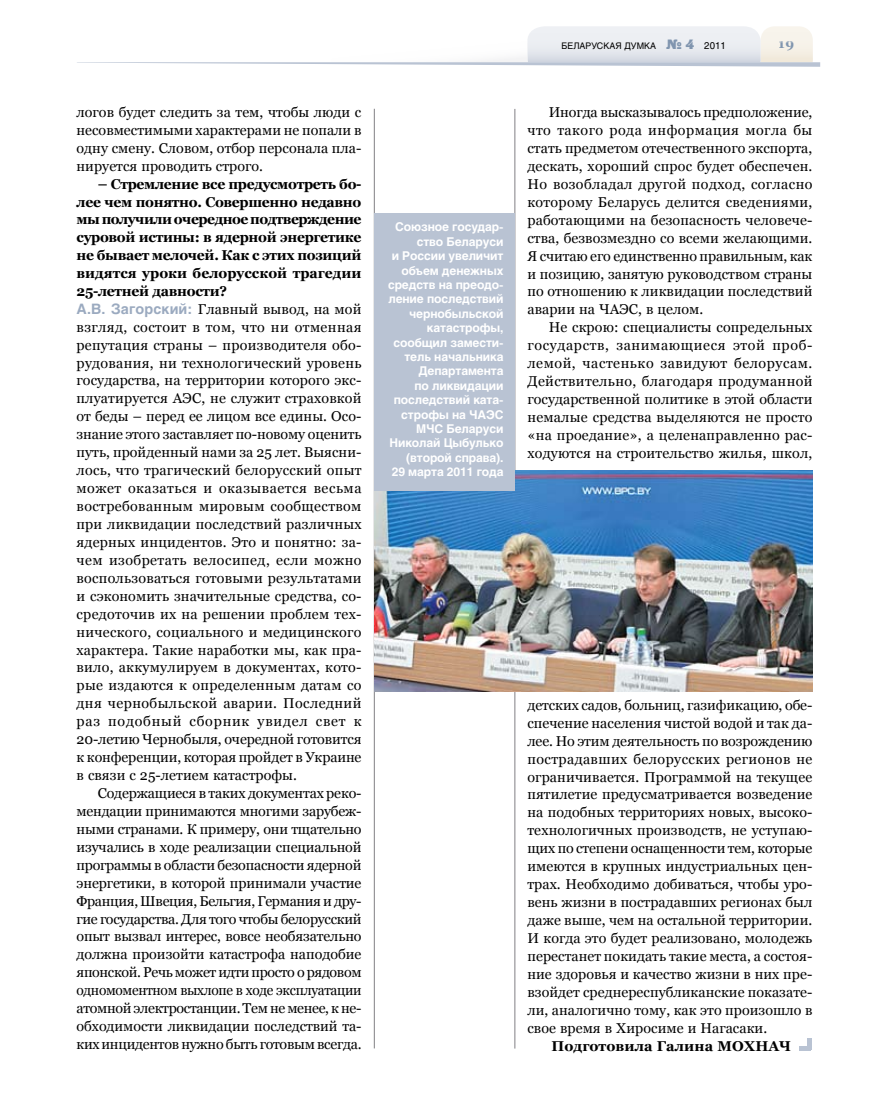
<style>
.page{position:relative;width:872px;height:1106px;background:#fff}
.page>*{position:absolute;margin:0;border:0;box-sizing:border-box;transform-origin:0 0}
.t1{font:14.25px/17.9px "Georgia";letter-spacing:.01em;color:#000;text-align:justify}
.t2{font:700 14.25px "Georgia";letter-spacing:.005em;color:#000}
.t3{font:700 13.5px "Georgia";color:#8095af}
.t4{font:700 12px/14.4px "Helios";letter-spacing:-.01em;color:#fff;text-align:right}
.t5{font:9px "Helios";color:#000}
.s1{font-weight:700}
.s2{font-family:"Helios";font-weight:700;color:#9baac0}
.s3{font-family:"Black Grotesk C";font-size:13.5px;color:#8095af}
.s4{font-size:9.75px}
</style>
<div class="page">
<hr style="left:374px;top:109px;width:1px;height:939px;background:#818084">
<hr style="left:514px;top:109px;width:1px;height:939px;background:#818084">
<svg style="left:77px;top:26px;width:743px;height:41px"></svg>
<img style="left:374px;top:470px;width:438px;height:221px">
<div style="left:374px;top:213px;width:140px;height:278px;background:#b9c3d3"></div>
<hr style="left:807px;top:1038px;width:4px;height:12px;background:#b9c3d3">
<hr style="left:799px;top:1046px;width:12px;height:4px;background:#b9c3d3">
<p class="t1" style="left:77px;top:103px;width:286px">логов будет следить за тем, чтобы люди с несовместимыми характерами не попали в одну смену. Словом, отбор персонала пла&shy;нируется проводить строго.</p>
<p class="t1" style="left:77px;top:175px;width:286px;text-align:left;text-indent:21px"><span class="s1">– Стремление все предусмотреть бо&shy;лее чем понятно. Совершенно недавно мы получили очередное подтверждение суровой истины: в ядерной энергетике не бывает мелочей. Как с этих позиций видятся уроки белорусской трагедии 25-летней давности?<br></span><span class="s2">А.В. Загорский:</span> Главный вывод, на мой взгляд, состоит в том, что ни отменная репутация страны – производителя обо&shy;рудования, ни технологический уровень государства, на территории которого экс&shy;плуатируется АЭС, не служит страховкой от беды – перед ее лицом все едины. Осо&shy;знание этого заставляет по-новому оценить путь, пройденный нами за 25 лет. Выясни&shy;лось, что трагический белорусский опыт может оказаться и оказывается весьма востребованным мировым сообществом при ликвидации последствий различных ядерных инцидентов. Это и понятно: за&shy;чем изобретать велосипед, если можно воспользоваться готовыми результатами и сэкономить значительные средства, со&shy;средоточив их на решении проблем тех&shy;нического, социального и медицинского характера. Такие наработки мы, как пра&shy;вило, аккумулируем в документах, кото&shy;рые издаются к определенным датам со дня чернобыльской аварии. Последний раз подобный сборник увидел свет к 20-летию Чернобыля, очередной готовится к конференции, которая пройдет в Украине в связи с 25-летием катастрофы.</p>
<p class="t1" style="left:77px;top:784px;width:286px;text-indent:21px">Содержащиеся в таких документах реко&shy;мендации принимаются многими зарубеж&shy;ными странами. К примеру, они тщательно изучались в ходе реализации специальной программы в области безопасности ядерной энергетики, в которой принимали участие Франция, Швеция, Бельгия, Германия и дру&shy;гие государства. Для того чтобы белорусский опыт вызвал интерес, вовсе необязательно должна произойти катастрофа наподобие японской. Речь может идти просто о рядовом одномоментном выхлопе в ходе эксплуатации атомной электростанции. Тем не менее, к не&shy;обходимости ликвидации последствий та&shy;ких инцидентов нужно быть готовым всегда.</p>
<p class="t4" style="left:388px;top:220px;width:117px">Союзное государ&shy;ство Беларуси<br>и России увеличит объем денежных средств на преодо&shy;ление последствий чернобыльской катастрофы, сообщил замести&shy;тель начальника департамента<br>по ликвидации последствий ката&shy;строфы на ЧАЭС<br>МЧС Беларуси<br>Николай Цыбулько (второй справа).<br>29 марта 2011 года</p>
<p class="t5" style="left:561px;top:40px;width:166px">БЕЛАРУСКАЯ ДУМКА <span class="s3">№ 4</span> <span class="s4">2011</span></p>
<p class="t3" style="left:778px;top:36px;width:17px">19</p>
<p class="t1" style="left:527px;top:103px;width:286px;text-indent:21px">Иногда высказывалось предположение, что такого рода информация могла бы стать предметом отечественного экспорта, дескать, хороший спрос будет обеспечен.<br>Но возобладал другой подход, согласно которому Беларусь делится сведениями, работающими на безопасность человече&shy;ства, безвозмездно со всеми желающими.<br>Я считаю его единственно правильным, как и позицию, занятую руководством страны по отношению к ликвидации последствий аварии на ЧАЭС, в целом.</p>
<p class="t1" style="left:527px;top:318px;width:286px;text-indent:21px">Не скрою: специалисты сопредельных государств, занимающиеся этой проб&shy;лемой, частенько завидуют белорусам.<br>Действительно, благодаря продуманной государственной политике в этой области немалые средства выделяются не просто «на проедание», а целенаправленно рас&shy;ходуются на строительство жилья, школ,</p>
<p class="t1" style="left:527px;top:696px;width:286px">детских садов, больниц, газификацию, обе&shy;спечение населения чистой водой и так да&shy;лее. Но этим деятельность по возрождению пострадавших белорусских регионов не ограничивается. Программой на текущее пятилетие предусматривается возведение на подобных территориях новых, высоко&shy;технологичных производств, не уступаю&shy;щих по степени оснащенности тем, которые имеются в крупных индустриальных цен&shy;трах. Необходимо добиваться, чтобы уро&shy;вень жизни в пострадавших регионах был даже выше, чем на остальной территории.<br>И когда это будет реализовано, молодежь перестанет покидать такие места, а состоя&shy;ние здоровья и качество жизни в них пре&shy;взойдет среднереспубликанские показате&shy;ли, аналогично тому, как это произошло в свое время в Хиросиме и Нагасаки.</p>
<p class="t2" style="left:551px;top:1037px;width:239px">Подготовила Галина Мохнач</p>
</div>
